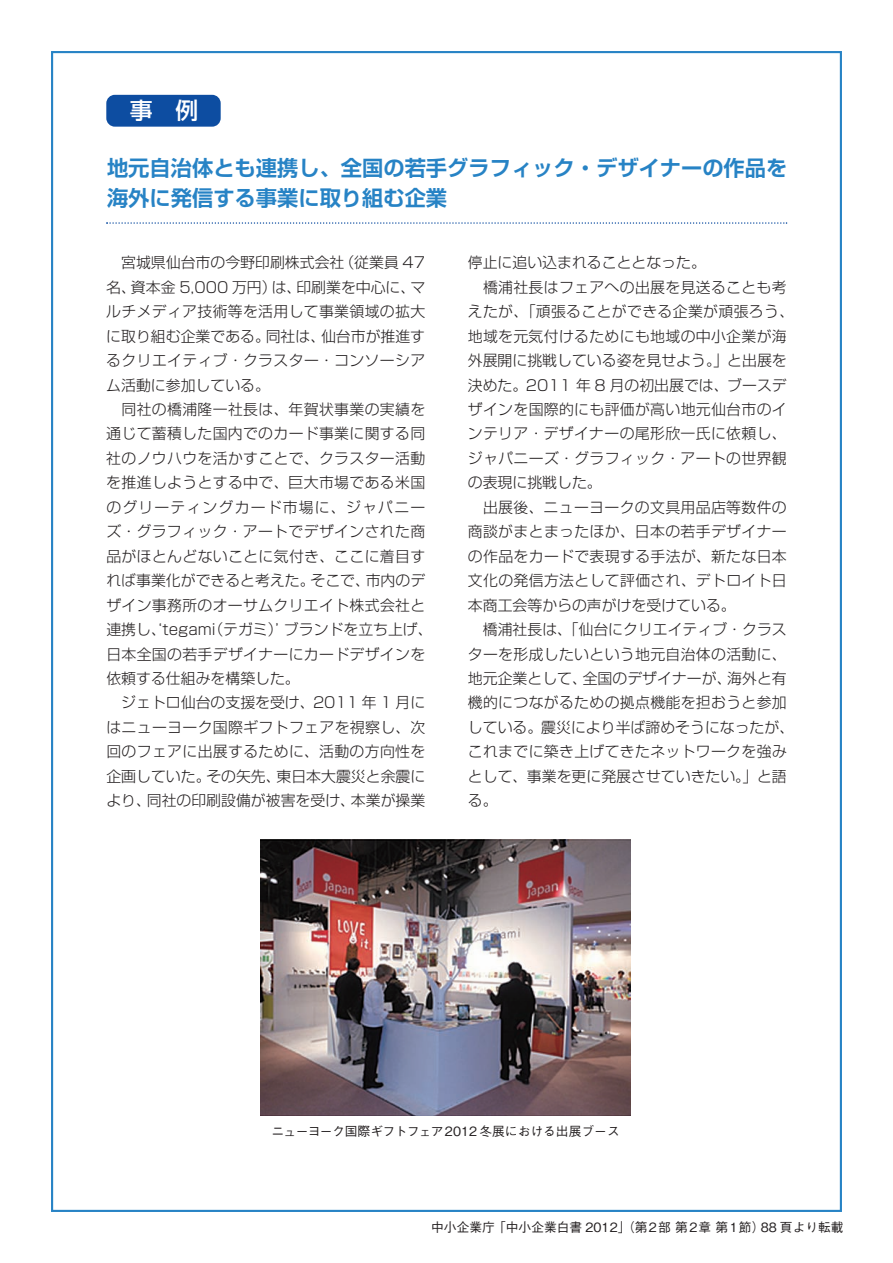
<style>
.page{position:relative;width:893px;height:1263px;background:#fff}
.page>*{position:absolute;margin:0;border:0;box-sizing:border-box;transform-origin:0 0}
.t1{font:22.8px "Shin Go Pr 6 Medium Kanji";color:#fff}
.t2{font:21.3px "Shin Go Pr 6 De Bold Kana";color:#2783c5}
.t3{font:21.3px "Shin Go Pr 6 De Bold Kanji";color:#2783c5}
.t4{font:14.85px/24.5px "Shin Go Pr 6 Light Kana";letter-spacing:.02em;color:#231f20}
.t5{font:14.85px/24.5px "Shin Go Pr 6 Light Kana";color:#231f20}
.t6{font:14.85px/24.5px "Shin Go Pr 6 Light Kanji";color:#231f20;text-align:justify}
.t7{font:14.85px "Shin Go Pr 6 Light Kanji";letter-spacing:.02em;color:#231f20}
.t8{font:14.85px "Shin Go Pr 6 Light Kanji";letter-spacing:.025em;color:#231f20}
.t9{font:12.75px "Gothic BBB Pr 6 Medium Kanji";color:#231f20}
.t10{font:12.75px "Gothic BBB Pr 6 Medium Kana";letter-spacing:-.05em;color:#231f20}
.s1{font-family:"Shin Go Pr 6 De Bold Kanji"}
.s2{font-family:"Shin Go Pr 6 De Bold Kana"}
.s3{font-family:"Shin Go Pr 6 Light Kana"}
.s4{font-family:"Shin Go Pr 6 Light Proportional"}
.s5{font-family:"Shin Go Pr 6 Light Kanji"}
.s6{font-family:"Gothic BBB Pr 6 Medium Kanji"}
.s7{font-family:"Gothic BBB Pr 6 Medium Proportional"}
.s8{font-family:"Gothic BBB Pr 6 Medium Kana"}
</style>
<div class="page">
<svg style="left:106px;top:222px;width:679px;height:2px"></svg>
<img style="left:261px;top:840px;width:370px;height:275px">
<div style="left:106px;top:95px;width:115px;height:32px;background:#0d4da1;border-radius:9px"></div>
<h1 class="t1" style="left:130px;top:99px;width:70px">事 例</h1>
<h2 class="t2" style="left:107px;top:157px;width:682px"><span class="s1">地元自治体</span>とも<span class="s1">連携</span>し <span class="s1">全国</span>の<span class="s1">若手</span>グラフィック デザイナーの<span class="s1">作品</span>を</h2>
<h2 class="t3" style="left:107px;top:188px;width:342px">海外<span class="s2">に</span>発信<span class="s2">する</span>事業<span class="s2">に</span>取<span class="s2">り</span>組<span class="s2">む</span>企業</h2>
<p class="t6" style="left:106px;top:251px;width:320px;text-indent:15px">宮城県仙台市<span class="s3">の</span>今野印刷株式会社 従業員 <span class="s4">47</span>名 資本金 <span class="s4">5,000</span> 万円 <span class="s3">は</span> 印刷業<span class="s3">を</span>中心<span class="s3">に マルチメディア</span>技術等<span class="s3">を</span>活用<span class="s3">して</span>事業領域<span class="s3">の</span>拡大<span class="s3">に</span>取<span class="s3">り</span>組<span class="s3">む</span>企業<span class="s3">である</span> 同社<span class="s3">は</span> 仙台市<span class="s3">が</span>推進<span class="s3">す</span></p>
<p class="t4" style="left:106px;top:349px;width:320px">るクリエイティブ クラスター コンソーシアム<span class="s5">活動</span>に<span class="s5">参加</span>している</p>
<p class="t8" style="left:121px;top:401px;width:305px">同社<span class="s3">の</span>橋浦隆一社長<span class="s3">は</span> 年賀状事業<span class="s3">の</span>実績<span class="s3">を</span></p>
<p class="t4" style="left:106px;top:422px;width:320px"><span class="s5">通</span>じて<span class="s5">蓄積</span>した<span class="s5">国内</span>でのカード<span class="s5">事業</span>に<span class="s5">関</span>する<span class="s5">同社</span>のノウハウを<span class="s5">活</span>かすことで クラスター<span class="s5">活動</span>を<span class="s5">推進</span>しようとする<span class="s5">中</span>で <span class="s5">巨大市場</span>である<span class="s5">米国</span>のグリーティングカード<span class="s5">市場</span>に ジャパニーズ グラフィック アートでデザインされた<span class="s5">商品</span>がほとんどないことに<span class="s5">気付</span>き ここに<span class="s5">着目</span>すれば<span class="s5">事業化</span>ができると<span class="s5">考</span>えた そこで <span class="s5">市内</span>のデザイン<span class="s5">事務所</span>のオーサムクリエイト<span class="s5">株式会社</span>と<span class="s5">連携</span>し <span class="s4">‘tegami</span> テガミ <span class="s4">’</span> ブランドを<span class="s5">立</span>ち<span class="s5">上</span>げ<span class="s5">日本全国</span>の<span class="s5">若手</span>デザイナーにカードデザインを</p>
<p class="t6" style="left:106px;top:667px;width:180px">依頼<span class="s3">する</span>仕組<span class="s3">みを</span>構築<span class="s3">した</span></p>
<p class="t4" style="left:106px;top:691px;width:320px;text-align:justify;text-indent:15px">ジェトロ<span class="s5">仙台</span>の<span class="s5">支援</span>を<span class="s5">受</span>け <span class="s4">2011</span> <span class="s5">年</span> <span class="s4">1</span> <span class="s5">月</span>にはニューヨーク<span class="s5">国際</span>ギフトフェアを<span class="s5">視察</span>し <span class="s5">次回</span>のフェアに<span class="s5">出展</span>するために <span class="s5">活動</span>の<span class="s5">方向性</span>を</p>
<p class="t6" style="left:106px;top:764px;width:320px">企画<span class="s3">していた その</span>矢先 東日本大震災<span class="s3">と</span>余震<span class="s3">により</span> 同社<span class="s3">の</span>印刷設備<span class="s3">が</span>被害<span class="s3">を</span>受<span class="s3">け</span> 本業<span class="s3">が</span>操業</p>
<p class="t5" style="left:468px;top:251px;width:225px"><span class="s5">停止</span>に<span class="s5">追</span>い<span class="s5">込</span>まれることとなった</p>
<p class="t4" style="left:483px;top:275px;width:305px"><span class="s5">橋浦社長</span>はフェアへの<span class="s5">出展</span>を<span class="s5">見送</span>ることも<span class="s5">考</span></p>
<p class="t4" style="left:468px;top:300px;width:47px">えたが</p>
<p class="t4" style="left:536px;top:300px;width:245px"><span class="s5">頑張</span>ることができる<span class="s5">企業</span>が<span class="s5">頑張</span>ろう</p>
<p class="t7" style="left:468px;top:328px;width:320px">地域<span class="s3">を</span>元気付<span class="s3">けるためにも</span>地域<span class="s3">の</span>中小企業<span class="s3">が</span>海</p>
<p class="t4" style="left:468px;top:349px;width:240px"><span class="s5">外展開</span>に<span class="s5">挑戦</span>している<span class="s5">姿</span>を<span class="s5">見</span>せよう</p>
<p class="t4" style="left:468px;top:349px;width:320px;text-align:right">と<span class="s5">出展</span>を<br><span class="s5">決</span>めた <span class="s4">2011</span> <span class="s5">年</span> <span class="s4">8</span> <span class="s5">月</span>の<span class="s5">初出展</span>では ブースデ</p>
<p class="t7" style="left:468px;top:401px;width:320px"><span class="s3">ザインを</span>国際的<span class="s3">にも</span>評価<span class="s3">が</span>高<span class="s3">い</span>地元仙台市<span class="s3">のイ</span></p>
<p class="t4" style="left:468px;top:422px;width:320px">ンテリア デザイナーの<span class="s5">尾形欣一氏</span>に<span class="s5">依頼</span>しジャパニーズ グラフィック アートの<span class="s5">世界観</span>の<span class="s5">表現</span>に<span class="s5">挑戦</span>した</p>
<p class="t8" style="left:483px;top:499px;width:305px">出展後 <span class="s3">ニューヨークの</span>文具用品店等数件<span class="s3">の</span></p>
<p class="t4" style="left:468px;top:520px;width:320px;text-align:justify"><span class="s5">商談</span>がまとまったほか <span class="s5">日本</span>の<span class="s5">若手</span>デザイナーの<span class="s5">作品</span>をカードで<span class="s5">表現</span>する<span class="s5">手法</span>が <span class="s5">新</span>たな<span class="s5">日本文化</span>の<span class="s5">発信方法</span>として<span class="s5">評価</span>され デトロイト<span class="s5">日本商工会等</span>からの<span class="s5">声</span>がけを<span class="s5">受</span>けている</p>
<p class="t6" style="left:483px;top:618px;width:76px">橋浦社長<span class="s3">は</span></p>
<p class="t5" style="left:468px;top:618px;width:320px;text-indent:111px"><span class="s5">仙台</span>にクリエイティブ クラスターを<span class="s5">形成</span>したいという<span class="s5">地元自治体</span>の<span class="s5">活動</span>に<span class="s5">地元企業</span>として <span class="s5">全国</span>のデザイナーが <span class="s5">海外</span>と<span class="s5">有機的</span>につながるための<span class="s5">拠点機能</span>を<span class="s5">担</span>おうと<span class="s5">参加</span>している <span class="s5">震災</span>により<span class="s5">半</span>ば<span class="s5">諦</span>めそうになったがこれまでに<span class="s5">築</span>き<span class="s5">上</span>げてきたネットワークを<span class="s5">強</span>みとして <span class="s5">事業</span>を<span class="s5">更</span>に<span class="s5">発展</span>させていきたい</p>
<p class="t4" style="left:757px;top:764px;width:31px">と<span class="s5">語</span></p>
<p class="t4" style="left:468px;top:789px;width:16px">る</p>
<p class="t10" style="left:271px;top:1125px;width:350px">ニューヨーク<span class="s6">国際</span>ギフトフェア<span class="s7">2012</span> <span class="s6">冬展</span>における<span class="s6">出展</span>ブース</p>
<p class="t9" style="left:431px;top:1220px;width:188px">中小企業庁 中小企業白書 <span class="s7">2012</span></p>
<p class="t9" style="left:635px;top:1220px;width:210px">第<span class="s7">2</span>部第<span class="s7">2</span>章第<span class="s7">1</span>節 <span class="s7">88</span> 頁<span class="s8">より</span>転載</p>
</div>
